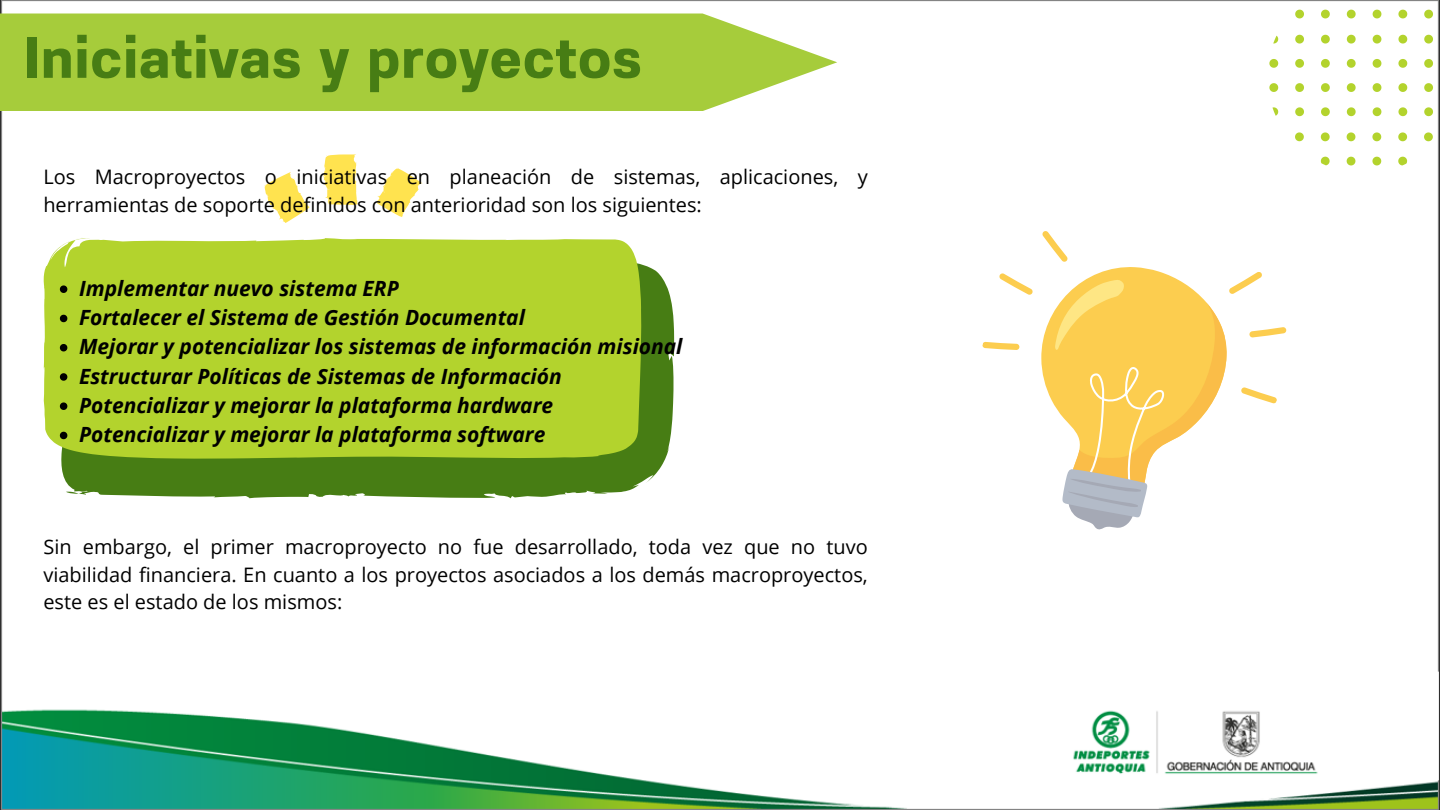
<style>
.page{position:relative;width:1440px;height:810px;background:#fff}
.page>*{position:absolute;margin:0;border:0;box-sizing:border-box;transform-origin:0 0}
.t1{font:700 57.4px "Prachason Neue";color:#477d14}
.t2{font:italic 700 21px "Open Sans";color:#000}
.t3{font:20px/27.8px "Open Sans";color:#000}
</style>
<div class="page">
<img style="left:0;top:0;width:1440px;height:810px">
<svg style="left:1269px;top:0;width:171px;height:165px"></svg>
<svg style="left:0;top:14px;width:837px;height:97px;background:#add04a"></svg>
<svg style="left:60px;top:258px;width:615px;height:241px;background:#608e34"></svg>
<div style="left:44px;top:238px;width:598px;height:221px;background:#b3d32d"></div>
<svg style="left:265px;top:154px;width:158px;height:69px"></svg>
<svg style="left:982px;top:230px;width:305px;height:306px"></svg>
<svg style="left:60px;top:285px;width:7px;height:8px"></svg>
<svg style="left:60px;top:315px;width:7px;height:7px"></svg>
<svg style="left:60px;top:344px;width:7px;height:7px"></svg>
<svg style="left:60px;top:373px;width:7px;height:8px"></svg>
<svg style="left:60px;top:402px;width:7px;height:8px"></svg>
<svg style="left:60px;top:432px;width:7px;height:7px"></svg>
<p class="t1" style="left:24px;top:32px;width:620px">Iniciativas y proyectos</p>
<h1 class="t3" style="left:43px;top:163px;width:826px">Los Macroproyectos o iniciativas en planeación de sistemas, aplicaciones, y herramientas de soporte definidos con anterioridad son los siguientes:</h1>
<p class="t2" style="left:79px;top:274px;width:321px">Implementar nuevo sistema ERP</p>
<p class="t2" style="left:79px;top:303px;width:447px">Fortalecer el Sistema de Gestión Documental</p>
<p class="t2" style="left:79px;top:332px;width:605px">Mejorar y potencializar los sistemas de información misional</p>
<p class="t2" style="left:79px;top:361px;width:484px">Estructurar Políticas de Sistemas de Información</p>
<p class="t2" style="left:79px;top:391px;width:476px">Potencializar y mejorar la plataforma hardware</p>
<p class="t2" style="left:79px;top:420px;width:468px">Potencializar y mejorar la plataforma software</p>
<p class="t3" style="left:43px;top:532px;width:826px;text-align:justify">Sin embargo, el primer macroproyecto no fue desarrollado, toda vez que no tuvo viabilidad financiera. En cuanto a los proyectos asociados a los demás macroproyectos, este es el estado de los mismos:</p>
</div>
